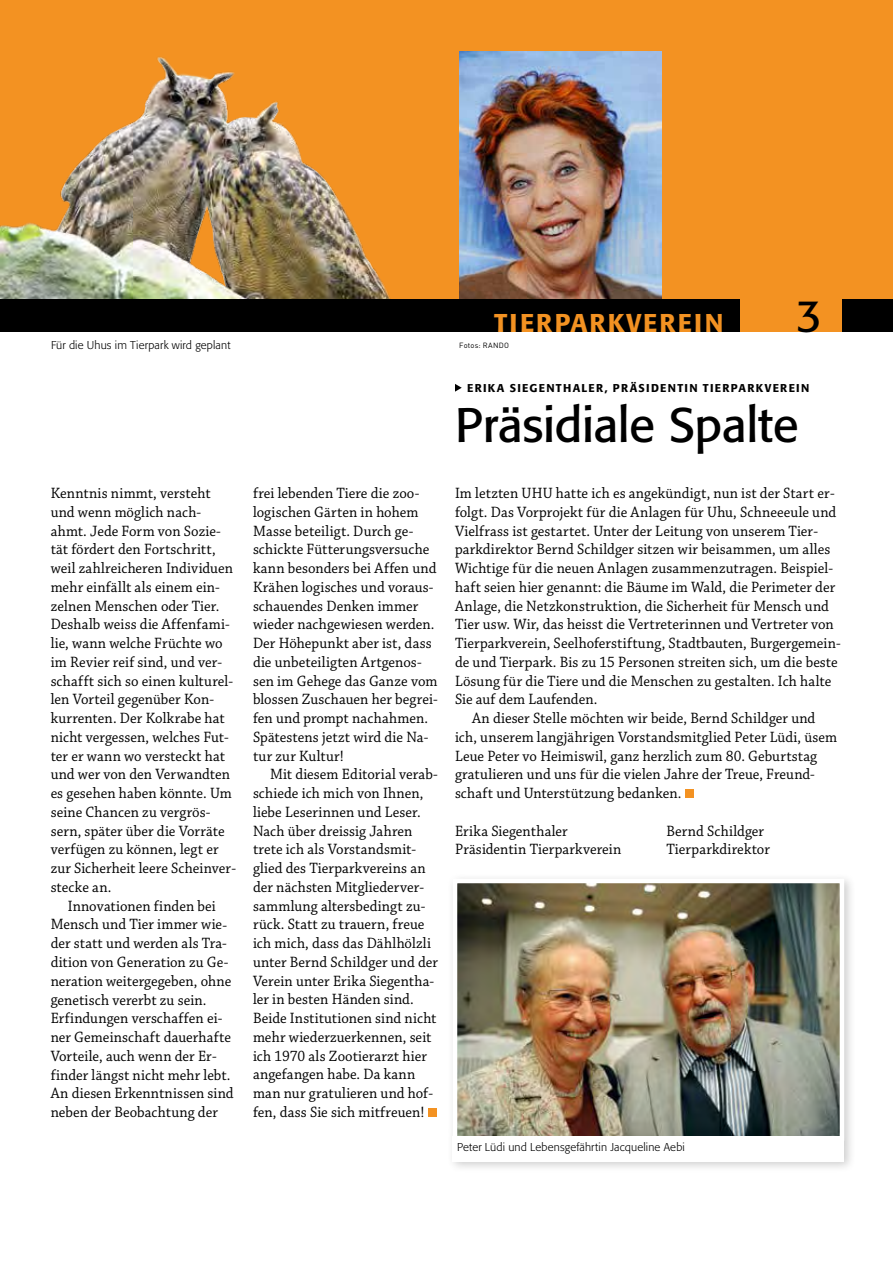
<style>
.page{position:relative;width:893px;height:1263px;background:#fff}
.page>*{position:absolute;margin:0;border:0;box-sizing:border-box;transform-origin:0 0}
.t1{font:48px "Formata";letter-spacing:-.01em;color:#000}
.t2{font:44.7px "Formata";color:#000}
.t3{font:500 25.5px "Formata";letter-spacing:.09em;color:#f39222}
.t4{font:15.75px/18.8px "Chaparral Pro";letter-spacing:.005em;color:#000;scale:.94 1}
.t5{font:300 11.25px "Formata";letter-spacing:.01em;color:#000}
.t6{font:500 11.25px "Formata";letter-spacing:.115em;color:#000}
.t7{font:7.5px "DIN";letter-spacing:.025em;color:#000}
</style>
<div class="page">
<div style="left:0;top:0;width:893px;height:332px;background:#f39222"></div>
<img style="left:0;top:57px;width:391px;height:242px">
<svg style="left:455px;top:384px;width:7px;height:8px"></svg>
<img style="left:459px;top:51px;width:203px;height:248px">
<div style="left:842px;top:299px;width:51px;height:33px;background:#000"></div>
<div style="left:0;top:299px;width:740px;height:33px;background:#000"></div>
<div style="left:685px;top:790px;width:8px;height:8px;background:#f39222"></div>
<div style="left:428px;top:1108px;width:8px;height:9px;background:#f39222"></div>
<div style="left:447px;top:873px;width:409px;height:300px;background:#000;opacity:.2"></div>
<img style="left:458px;top:884px;width:381px;height:252px">
<div style="left:453px;top:879px;width:391px;height:262px;border:4px solid #fff"></div>
<div style="left:453px;top:1136px;width:391px;height:25px;background:#fff"></div>
<p class="t5" style="left:51px;top:338px;width:181px">Für die Uhus im Tierpark wird geplant</p>
<p class="t4" style="left:51px;top:484px;width:199px">Kenntnis nimmt, versteht und wenn möglich nach&shy;ahmt. Jede Form von Sozie&shy;tät fördert den Fortschritt, weil zahlreicheren Individuen mehr einfällt als einem ein&shy;zelnen Menschen oder Tier.<br>Deshalb weiss die Affenfami&shy;lie, wann welche Früchte wo im Revier reif sind, und ver&shy;schafft sich so einen kulturel&shy;len Vorteil gegenüber Kon&shy;kurrenten. Der Kolkrabe hat nicht vergessen, welches Fut&shy;ter er wann wo versteckt hat und wer von den Verwandten es gesehen haben könnte. Um seine Chancen zu vergrös&shy;sern, später über die Vorräte verfügen zu können, legt er zur Sicherheit leere Scheinver&shy;stecke an.</p>
<p class="t4" style="left:51px;top:897px;width:196px;text-indent:17px">Innovationen finden bei<br>Mensch und Tier immer wie&shy;der statt und werden als Tra&shy;dition von Generation zu Ge&shy;neration weitergegeben, ohne genetisch vererbt zu sein.<br>Erfindungen verschaffen ei&shy;ner Gemeinschaft dauerhafte<br>Vorteile, auch wenn der Er&shy;finder längst nicht mehr lebt.<br>An diesen Erkenntnissen sind neben der Beobachtung der</p>
<p class="t4" style="left:253px;top:484px;width:198px">frei lebenden Tiere die zoo&shy;logischen Gärten in hohem<br>Masse beteiligt. Durch ge&shy;schickte Fütterungsversuche kann besonders bei Affen und<br>Krähen logisches und voraus&shy;schauendes Denken immer wieder nachgewiesen werden.<br>Der Höhepunkt aber ist, dass die unbeteiligten Artgenos&shy;sen im Gehege das Ganze vom blossen Zuschauen her begrei&shy;fen und prompt nachahmen.<br>Spätestens jetzt wird die Na&shy;tur zur Kultur!</p>
<p class="t4" style="left:253px;top:766px;width:198px;text-indent:17px">Mit diesem Editorial verab&shy;schiede ich mich von Ihnen, liebe Leserinnen und Leser.<br>Nach über dreissig Jahren trete ich als Vorstandsmit&shy;glied des Tierparkvereins an der nächsten Mitgliederver&shy;sammlung altersbedingt zu&shy;rück. Statt zu trauern, freue ich mich, dass das Dählhölzli unter Bernd Schildger und der<br>Verein unter Erika Siegentha&shy;ler in besten Händen sind.<br>Beide Institutionen sind nicht mehr wiederzuerkennen, seit ich 1970 als Zootierarzt hier angefangen habe. Da kann man nur gratulieren und hof&shy;fen, dass Sie sich mitfreuen!</p>
<h3 class="t3" style="left:494px;top:307px;width:231px">TIERPARKVEREIN</h3>
<p class="t7" style="left:459px;top:341px;width:51px">Fotos: RANDO</p>
<h2 class="t2" style="left:796px;top:289px;width:28px">3</h2>
<p class="t6" style="left:467px;top:381px;width:344px">ERIKA SIEGENTHALER, PRÄSIDENTIN TIERPARKVEREIN</p>
<h1 class="t1" style="left:455px;top:396px;width:345px">Präsidiale Spalte</h1>
<p class="t4" style="left:455px;top:484px;width:405px">Im letzten UHU hatte ich es angekündigt, nun ist der Start er-</p>
<p class="t4" style="left:455px;top:503px;width:407px">folgt. Das Vorprojekt für die Anlagen für Uhu, Schneeeule und</p>
<p class="t4" style="left:455px;top:522px;width:388px">Vielfrass ist gestartet. Unter der Leitung von unserem Tier-</p>
<p class="t4" style="left:455px;top:541px;width:401px">parkdirektor Bernd Schildger sitzen wir beisammen, um alles</p>
<p class="t4" style="left:455px;top:559px;width:404px">Wichtige für die neuen Anlagen zusammenzutragen. Beispiel-</p>
<p class="t4" style="left:455px;top:578px;width:406px">haft seien hier genannt: die Bäume im Wald, die Perimeter der</p>
<p class="t4" style="left:455px;top:597px;width:399px">Anlage, die Netzkonstruktion, die Sicherheit für Mensch und</p>
<p class="t4" style="left:455px;top:616px;width:405px">Tier usw. Wir, das heisst die Vertreterinnen und Vertreter von</p>
<p class="t4" style="left:455px;top:634px;width:412px">Tierparkverein, Seelhoferstiftung, Stadtbauten, Burgergemein-</p>
<p class="t4" style="left:455px;top:653px;width:409px">de und Tierpark. Bis zu 15 Personen streiten sich, um die beste</p>
<p class="t4" style="left:455px;top:672px;width:402px">Lösung für die Tiere und die Menschen zu gestalten. Ich halte</p>
<p class="t4" style="left:455px;top:691px;width:153px">Sie auf dem Laufenden.</p>
<p class="t4" style="left:472px;top:709px;width:367px">An dieser Stelle möchten wir beide, Bernd Schildger und</p>
<p class="t4" style="left:455px;top:728px;width:408px">ich, unserem langjährigen Vorstandsmitglied Peter Lüdi, üsem</p>
<p class="t4" style="left:455px;top:747px;width:387px">Leue Peter vo Heimiswil, ganz herzlich zum 80. Geburtstag</p>
<p class="t4" style="left:455px;top:766px;width:384px">gratulieren und uns für die vielen Jahre der Treue, Freund-</p>
<p class="t4" style="left:455px;top:784px;width:243px">schaft und Unterstützung bedanken.</p>
<p class="t4" style="left:455px;top:822px;width:122px">Erika Siegenthaler</p>
<p class="t4" style="left:666px;top:822px;width:105px">Bernd Schildger</p>
<p class="t4" style="left:455px;top:841px;width:178px">Präsidentin Tierparkverein</p>
<p class="t4" style="left:666px;top:841px;width:111px">Tierparkdirektor</p>
<p class="t5" style="left:457px;top:1140px;width:229px">Peter Lüdi und Lebensgefährtin Jacqueline Aebi</p>
</div>
